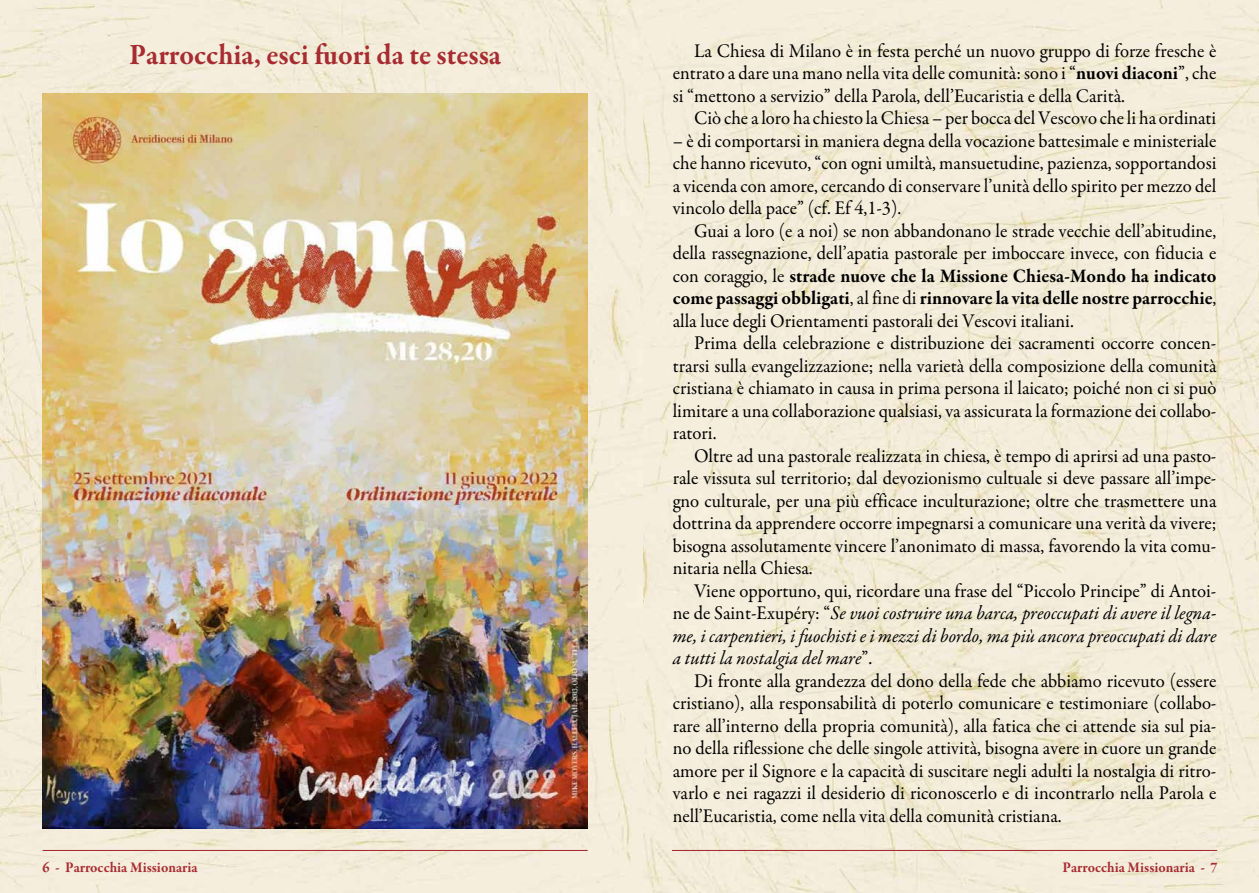
<style>
.page{position:relative;width:1259px;height:893px;background:#fff}
.page>*{position:absolute;margin:0;border:0;box-sizing:border-box;transform-origin:0 0}
.t1{font:700 30px "Garamond Premr Pro";color:#a72c31;scale:.95 1}
.t2{font:19.5px/22.5px "Garamond Premr Pro";color:#000;text-align:justify;scale:.96 1}
.t3{font:italic 19.5px/22.5px "Garamond Premr Pro";color:#000;text-align:justify;scale:.96 1}
.t4{font:700 15px "Garamond Premr Pro";color:#a72c31;scale:.95 1}
.s1{font-weight:700}
.s2{font-style:normal}
</style>
<div class="page">
<img style="left:642px;top:0;width:617px;height:893px">
<img style="left:0;top:0;width:642px;height:893px">
<hr style="left:672px;top:850px;width:544px;height:1px;background:#a72c31">
<hr style="left:43px;top:850px;width:544px;height:1px;background:#a72c31">
<hr style="left:673px;top:850px;width:544px;height:1px;background:#a72c31">
<img style="left:42px;top:94px;width:545px;height:734px">
<h1 class="t1" style="left:129px;top:37px;width:393px">Parrocchia, esci fuori da te stessa</h1>
<p class="t2" style="left:673px;top:40px;width:568px;text-indent:21px">La Chiesa di Milano è in festa perché un nuovo gruppo di forze fresche è entrato a dare una mano nella vita delle comunità: sono i “<span class="s1">nuovi diaconi</span>”, che si “mettono a servizio” della Parola, dell’Eucaristia e della Carità.</p>
<p class="t2" style="left:694px;top:107px;width:545px">Ciò che a loro ha chiesto la Chiesa – per bocca del Vescovo che li ha ordinati</p>
<p class="t2" style="left:673px;top:130px;width:568px">– è di comportarsi in maniera degna della vocazione battesimale e ministeriale che hanno ricevuto, “con ogni umiltà, mansuetudine, pazienza, sopportandosi a vicenda con amore, cercando di conservare l’unità dello spirito per mezzo del vincolo della pace” (cf. Ef 4,1-3).</p>
<p class="t2" style="left:673px;top:220px;width:568px;text-indent:21px">Guai a loro (e a noi) se non abbandonano le strade vecchie dell’abitudine, della rassegnazione, dell’apatia pastorale per imboccare invece, con fiducia e con coraggio, le <span class="s1">strade nuove che la Missione Chiesa-Mondo ha indicato come passaggi obbligati</span>, al fine di <span class="s1">rinnovare la vita delle nostre parrocchie</span>, alla luce degli Orientamenti pastorali dei Vescovi italiani.</p>
<p class="t2" style="left:673px;top:332px;width:568px;text-indent:21px">Prima della celebrazione e distribuzione dei sacramenti occorre concen&shy;trarsi sulla evangelizzazione; nella varietà della composizione della comunità cristiana è chiamato in causa in prima persona il laicato; poiché non ci si può limitare a una collaborazione qualsiasi, va assicurata la formazione dei collabo&shy;ratori.</p>
<p class="t2" style="left:673px;top:445px;width:568px;text-indent:21px">Oltre ad una pastorale realizzata in chiesa, è tempo di aprirsi ad una pasto&shy;rale vissuta sul territorio; dal devozionismo cultuale si deve passare all’impe&shy;gno culturale, per una più efficace inculturazione; oltre che trasmettere una dottrina da apprendere occorre impegnarsi a comunicare una verità da vivere; bisogna assolutamente vincere l’anonimato di massa, favorendo la vita comu&shy;nitaria nella Chiesa.</p>
<p class="t3" style="left:673px;top:580px;width:568px;text-indent:21px"><span class="s2">Viene opportuno, qui, ricordare una frase del “Piccolo Principe” di Antoi&shy;ne de Saint-Exupéry: “</span>Se vuoi costruire una barca, preoccupati di avere il legna&shy;me, i carpentieri, i fuochisti e i mezzi di bordo, ma più ancora preoccupati di dare a tutti la nostalgia del mare<span class="s2">”.</span></p>
<p class="t2" style="left:673px;top:670px;width:568px;text-indent:21px">Di fronte alla grandezza del dono della fede che abbiamo ricevuto (essere cristiano), alla responsabilità di poterlo comunicare e testimoniare (collabo&shy;rare all’interno della propria comunità), alla fatica che ci attende sia sul pia&shy;no della riflessione che delle singole attività, bisogna avere in cuore un grande amore per il Signore e la capacità di suscitare negli adulti la nostalgia di ritro&shy;varlo e nei ragazzi il desiderio di riconoscerlo e di incontrarlo nella Parola e nell’Eucaristia, come nella vita della comunità cristiana.</p>
<p class="t4" style="left:43px;top:858px;width:165px">6 - Parrocchia Missionaria</p>
<p class="t4" style="left:1062px;top:858px;width:165px">Parrocchia Missionaria - 7</p>
</div>
